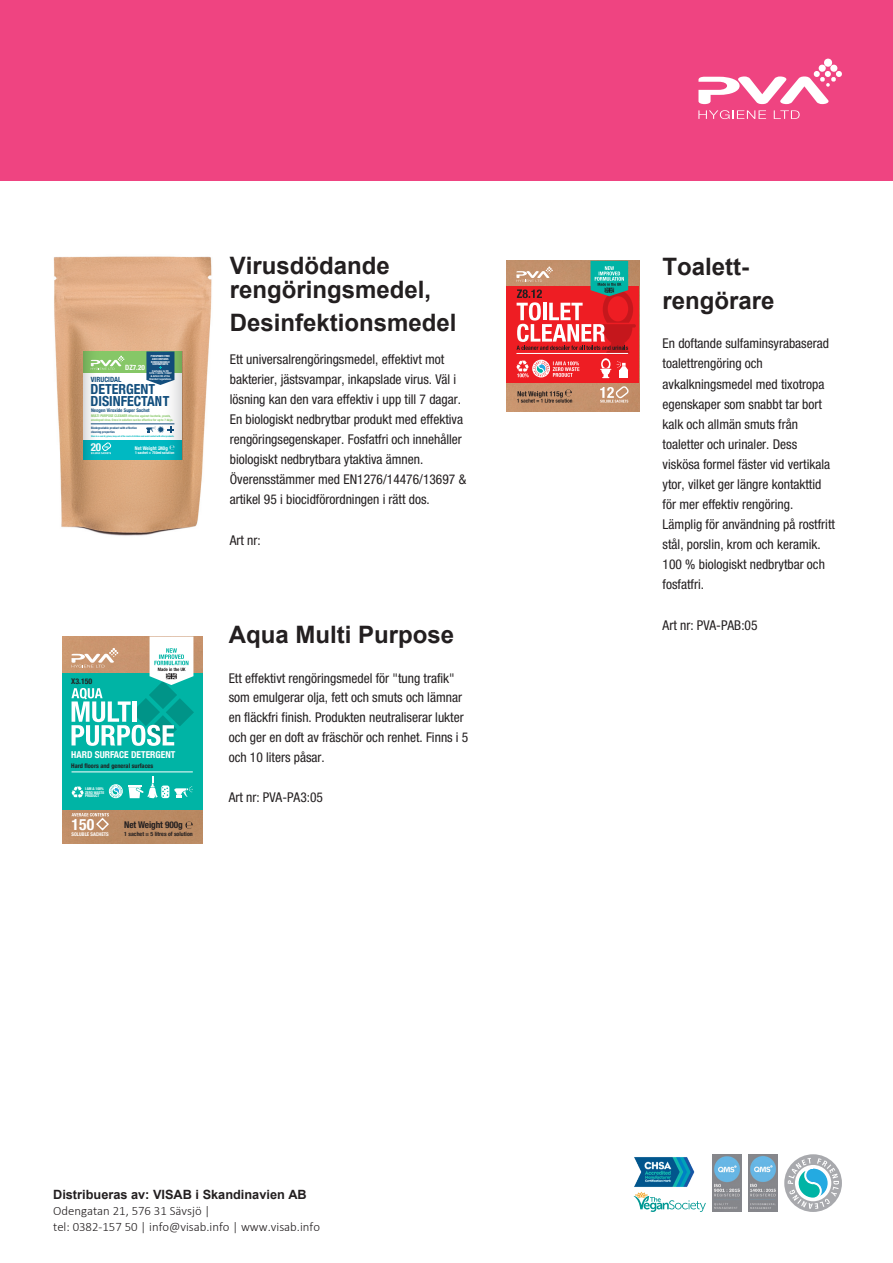
<style>
.page{position:relative;width:893px;height:1263px;background:#fff}
.page>*{position:absolute;margin:0;border:0;box-sizing:border-box;transform-origin:0 0}
.t1{font:700 24px/24px "Arial";color:#231f20}
.t2{font:700 condensed 15.75px "Helvetica Neue";color:#fff}
.t3{font:700 condensed 13.8px/11.7px "Helvetica Neue";color:#134f7e}
.t4{font:condensed 13.5px/20.1px "Helvetica Neue LT Std";color:#231f20}
.t5{font:300 12.75px/15.8px "Calibri";color:#231f20}
.t6{font:700 12.75px "Arial";color:#231f20}
.t7{font:700 condensed 11.1px "Helvetica Neue";color:#fff}
.t8{font:700 condensed 9.45px "Helvetica Neue";color:#fff}
.t9{font:700 condensed 9.3px "Helvetica Neue";letter-spacing:-.01em;color:#231f20}
.t10{font:700 condensed 7.8px "Helvetica Neue";color:#231f20}
.t11{font:700 condensed 7.2px "Helvetica Neue";color:#134f7e}
.t12{font:700 condensed 7.2px "Helvetica Neue";color:#fff}
.t13{font:700 condensed 6.3px "Helvetica Neue";color:#231f20}
.t14{font:700 condensed 5.85px "Helvetica Neue";color:#231f20}
.t15{font:700 condensed 5.1px "Helvetica Neue";color:#fff}
.t16{font:700 condensed 4.95px "Helvetica Neue";color:#134f7e}
.t17{font:700 condensed 4.95px "Helvetica Neue";color:#fff}
.t18{font:700 condensed 3.75px/3.3px "Helvetica Neue";color:#fff;text-align:justify}
.t19{font:700 condensed 3.15px/3.8px "Helvetica Neue";color:#86c767}
.t20{font:700 condensed 3.15px/3.8px "Helvetica Neue";color:#134f7e}
.t21{font:700 condensed 3px "Helvetica Neue";color:#fff}
.t22{font:700 condensed 2.7px/2.7px "Helvetica Neue";color:#fff;text-align:center}
.t23{font:700 condensed 2.25px "Helvetica Neue";letter-spacing:-.02em;color:#00b9c2}
.s1{font-size:3.6px}
</style>
<div class="page">
<div style="left:0;top:0;width:893px;height:180px;background:#ef4481"></div>
<svg style="left:698px;top:110px;width:68px;height:9px"></svg>
<svg style="left:774px;top:110px;width:26px;height:9px"></svg>
<svg style="left:698px;top:58px;width:144px;height:46px"></svg>
<img style="left:53px;top:256px;width:159px;height:280px">
<div style="left:83px;top:373px;width:99px;height:67px;background:#fff"></div>
<div style="left:83px;top:440px;width:99px;height:19px;background:#00b9c2"></div>
<div style="left:83px;top:351px;width:99px;height:22px;background:#86c767"></div>
<hr style="left:91px;top:424px;width:83px;height:1px;background:#134f7e">
<svg style="left:100px;top:442px;width:11px;height:12px"></svg>
<svg style="left:100px;top:356px;width:24px;height:14px"></svg>
<svg style="left:146px;top:426px;width:14px;height:7px"></svg>
<svg style="left:146px;top:351px;width:14px;height:34px"></svg>
<svg style="left:83px;top:351px;width:17px;height:108px"></svg>
<svg style="left:160px;top:351px;width:22px;height:108px"></svg>
<img style="left:506px;top:261px;width:133px;height:150px">
<div style="left:506px;top:286px;width:133px;height:96px;background:#ee1d23"></div>
<svg style="left:600px;top:386px;width:29px;height:17px"></svg>
<svg style="left:517px;top:389px;width:55px;height:14px"></svg>
<svg style="left:516px;top:261px;width:120px;height:117px"></svg>
<img style="left:62px;top:636px;width:140px;height:208px">
<div style="left:62px;top:673px;width:140px;height:136px;background:#00b4a5"></div>
<hr style="left:72px;top:771px;width:121px;height:1px;background:#fff">
<svg style="left:109px;top:777px;width:84px;height:21px"></svg>
<svg style="left:72px;top:786px;width:12px;height:12px"></svg>
<svg style="left:185px;top:821px;width:8px;height:8px"></svg>
<svg style="left:72px;top:813px;width:38px;height:19px"></svg>
<svg style="left:71px;top:636px;width:123px;height:110px"></svg>
<svg style="left:784px;top:1154px;width:58px;height:58px"></svg>
<svg style="left:634px;top:1192px;width:72px;height:20px"></svg>
<img style="left:712px;top:1154px;width:30px;height:57px">
<img style="left:748px;top:1154px;width:30px;height:57px">
<img style="left:634px;top:1157px;width:61px;height:30px">
<p class="t22" style="left:151px;top:355px;width:21px">PHOSPHATE FREE<br>AND CONTAINS<br>BIODEGRADABLE<br>SURFACTANTS</p>
<p class="t12" style="left:125px;top:361px;width:21px">DZ7.20</p>
<p class="t22" style="left:149px;top:369px;width:24px">Conforms to EN<br>1276 / 14476 / 13697 &amp; Article 95 of the<br>Biocidal Regulations</p>
<p class="t11" style="left:91px;top:374px;width:32px">VIRUCIDAL</p>
<p class="t3" style="left:90px;top:383px;width:80px">DETERGENT<br>DISINFECTANT</p>
<p class="t21" style="left:104px;top:444px;width:6px">12g</p>
<p class="t16" style="left:91px;top:406px;width:60px">Neogen Viroxide Super Sachet</p>
<p class="t19" style="left:91px;top:414px;width:84px"><span class="s1">MULTI PURPOSE CLEANER</span> Effective against: bacteria, yeasts, enveloped virus. Once in solution can be effective for up to 7 days.</p>
<p class="t20" style="left:91px;top:426px;width:47px">Biodegradable product with effective cleaning properties</p>
<p class="t23" style="left:91px;top:434px;width:85px">Store in a cool dry place, keep out of the reach of children and avoid contact with other products.</p>
<p class="t7" style="left:91px;top:437px;width:12px">20</p>
<p class="t15" style="left:135px;top:444px;width:34px">Net Weight 240g</p>
<p class="t18" style="left:135px;top:451px;width:41px">1 sachet = 750ml solution</p>
<p class="t10" style="left:71px;top:674px;width:23px">X3.150</p>
<p class="t8" style="left:71px;top:747px;width:106px">HARD SURFACE DETERGENT</p>
<p class="t13" style="left:71px;top:760px;width:84px">Hard floors and general surfaces</p>
<p class="t18" style="left:85px;top:787px;width:21px">I AM A 100% ZERO WASTE PRODUCT</p>
<p class="t2" style="left:72px;top:811px;width:24px">150</p>
<p class="t17" style="left:72px;top:830px;width:39px">SOLUBLE SACHETS</p>
<p class="t9" style="left:124px;top:817px;width:60px">Net Weight 900g</p>
<p class="t14" style="left:124px;top:829px;width:70px">1 sachet = 5 litres of solution</p>
<h1 class="t1" style="left:230px;top:253px;width:203px">Virusdödande rengöringsmedel,</h1>
<h1 class="t1" style="left:230px;top:311px;width:228px">Desinfektionsmedel</h1>
<p class="t4" style="left:230px;top:349px;width:238px">Ett universalrengöringsmedel, effektivt mot bakterier, jästsvampar, inkapslade virus. Väl i lösning kan den vara effektiv i upp till 7 dagar.<br>En biologiskt nedbrytbar produkt med effektiva rengöringsegenskaper. Fosfatfri och innehåller biologiskt nedbrytbara ytaktiva ämnen.<br>Överensstämmer med EN1276/14476/13697 &amp; artikel 95 i biocidförordningen i rätt dos.</p>
<p class="t4" style="left:230px;top:530px;width:32px">Art nr:</p>
<h1 class="t1" style="left:229px;top:623px;width:227px">Aqua Multi Purpose</h1>
<p class="t4" style="left:229px;top:668px;width:241px">Ett effektivt rengöringsmedel för "tung trafik" som emulgerar olja, fett och smuts och lämnar en fläckfri finish. Produkten neutraliserar lukter och ger en doft av fräschör och renhet. Finns i 5 och 10 liters påsar.</p>
<p class="t4" style="left:229px;top:787px;width:96px">Art nr: PVA-PA3:05</p>
<p class="t6" style="left:53px;top:1186px;width:255px">Distribueras av: VISAB i Skandinavien AB</p>
<p class="t5" style="left:53px;top:1203px;width:268px">Odengatan 21, 576 31 Sävsjö |<br>tel: 0382-157 50 | info@visab.info | www.visab.info</p>
<h1 class="t1" style="left:663px;top:250px;width:114px;line-height:33.6px">Toalett&shy;rengörare</h1>
<p class="t4" style="left:663px;top:333px;width:174px">En doftande sulfaminsyrabaserad toalettrengöring och avkalkningsmedel med tixotropa egenskaper som snabbt tar bort kalk och allmän smuts från toaletter och urinaler. Dess viskösa formel fäster vid vertikala ytor, vilket ger längre kontakttid för mer effektiv rengöring.<br>Lämplig för användning på rostfritt stål, porslin, krom och keramik.<br>100 % biologiskt nedbrytbar och fosfatfri.</p>
<p class="t4" style="left:663px;top:615px;width:96px">Art nr: PVA-PAB:05</p>
</div>
